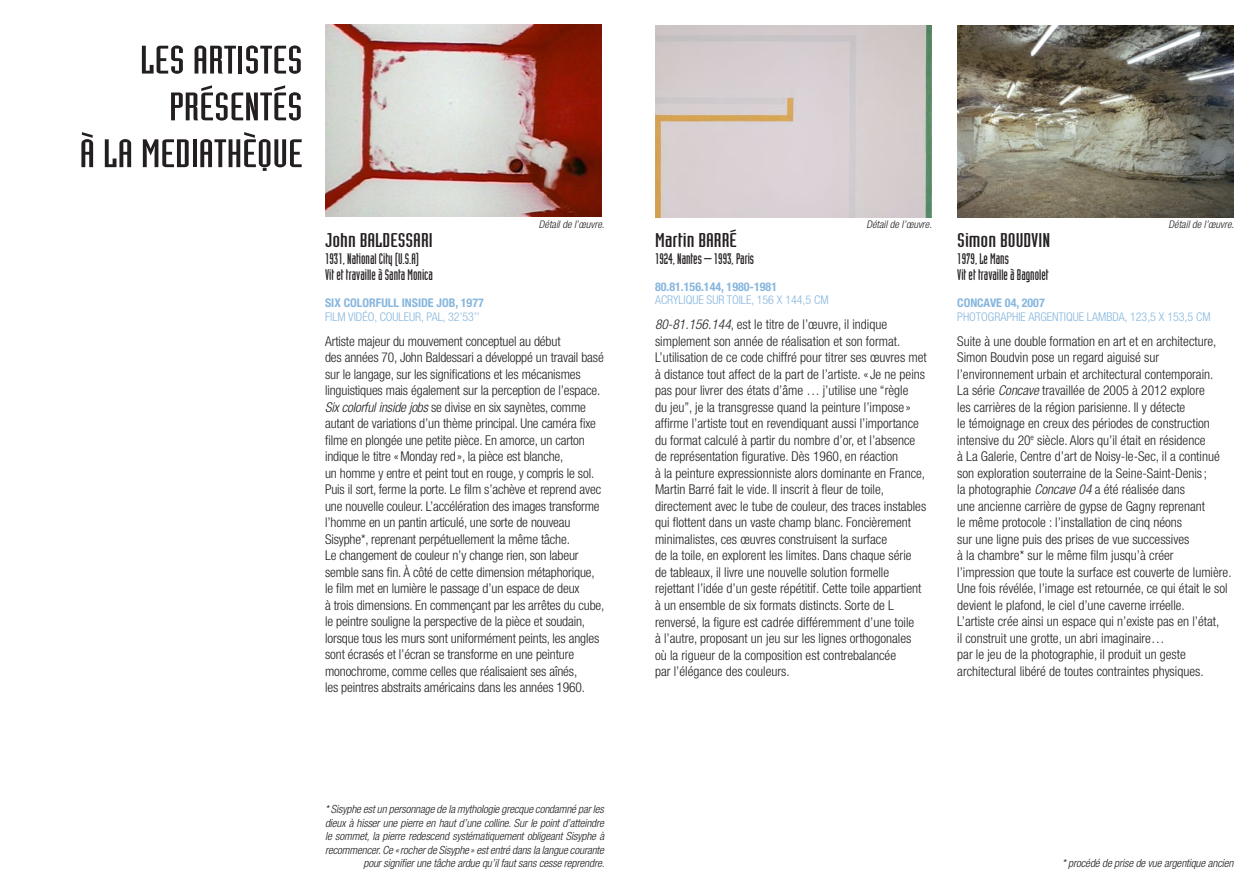
<style>
.page{position:relative;width:1259px;height:893px;background:#fff}
.page>*{position:absolute;margin:0;border:0;box-sizing:border-box;transform-origin:0 0}
.t1{font:39px/46.8px "Industria LT Std Solid";color:#231f20;text-align:right;scale:1.35 1}
.oeuvres_ARTISTES{font:19.5px "Industria LT Std Solid";color:#231f20;scale:1.35 1}
.oeuvres_DATE{font:15px "Industria LT Std Solid";color:#231f20}
.oeuvres_TEXTES{font:300 condensed 13.5px/16.5px "Helvetica Neue LT Pro";color:#231f20}
.oeuvres_LISTE{font:300 condensed 12px "Helvetica Neue LT Pro";color:#86b6de}
.oeuvres_LISTE-2{font:700 condensed 12px "Helvetica Neue LT Pro";color:#86b6de}
.t2{font:italic 300 condensed 11.25px/13.5px "Helvetica Neue LT Pro";letter-spacing:-.01em;color:#231f20;text-align:right}
.commentaire_photo{font:italic 300 condensed 10.5px "Helvetica Neue LT Pro";color:#231f20}
.s1{font-style:italic}
</style>
<div class="page">
<img style="left:655px;top:26px;width:276px;height:191px">
<img style="left:957px;top:26px;width:276px;height:191px">
<img style="left:325px;top:24px;width:276px;height:192px">
<p class="t1" style="left:79px;top:38px;width:167px">LES ARTISTES<br>PRÉSENTÉS<br>À LA MEDIATHÈQUE</p>
<p class="commentaire_photo" style="left:539px;top:218px;width:67px">Détail de l’œuvre.</p>
<p class="oeuvres_ARTISTES" style="left:325px;top:230px;width:81px">John BALDESSARI</p>
<p class="oeuvres_DATE" style="left:325px;top:250px;width:96px">1931, National City (U.S.A)</p>
<p class="oeuvres_DATE" style="left:325px;top:267px;width:109px">Vit et travaille à Santa Monica</p>
<p class="oeuvres_LISTE-2" style="left:325px;top:296px;width:160px">SIX COLORFULL INSIDE JOB, 1977</p>
<p class="oeuvres_LISTE" style="left:325px;top:310px;width:156px">FILM VIDÉO, COULEUR, PAL, 32’53’’</p>
<p class="oeuvres_TEXTES" style="left:325px;top:333px;width:281px">Artiste majeur du mouvement conceptuel au début<br>des années 70, John Baldessari a développé un travail basé sur le langage, sur les significations et les mécanismes linguistiques mais également sur la perception de l’espace.<br><span class="s1">Six colorful inside jobs</span> se divise en six saynètes, comme autant de variations d’un thème principal. Une caméra fixe filme en plongée une petite pièce. En amorce, un carton indique le titre «Monday red», la pièce est blanche,<br>un homme y entre et peint tout en rouge, y compris le sol.<br>Puis il sort, ferme la porte. Le film s’achève et reprend avec une nouvelle couleur. L’accélération des images transforme l’homme en un pantin articulé, une sorte de nouveau Sisyphe*, reprenant perpétuellement la même tâche.<br>Le changement de couleur n’y change rien, son labeur semble sans fin. À côté de cette dimension métaphorique, le film met en lumière le passage d’un espace de deux<br>à trois dimensions. En commençant par les arrêtes du cube, le peintre souligne la perspective de la pièce et soudain, lorsque tous les murs sont uniformément peints, les angles sont écrasés et l’écran se transforme en une peinture monochrome, comme celles que réalisaient ses aînés,<br>les peintres abstraits américains dans les années 1960.</p>
<p class="t2" style="left:325px;top:803px;width:281px">* Sisyphe est un personnage de la mythologie grecque condamné par les dieux à hisser une pierre en haut d’une colline. Sur le point d’atteindre le sommet, la pierre redescend systématiquement obligeant Sisyphe à recommencer. Ce «rocher de Sisyphe» est entré dans la langue courante pour signifier une tâche ardue qu’il faut sans cesse reprendre.</p>
<p class="commentaire_photo" style="left:866px;top:218px;width:67px">Détail de l’œuvre.</p>
<p class="oeuvres_ARTISTES" style="left:655px;top:230px;width:62px">Martin BARRÉ</p>
<p class="oeuvres_DATE" style="left:655px;top:250px;width:101px">1924, Nantes – 1993, Paris</p>
<p class="oeuvres_LISTE-2" style="left:655px;top:279px;width:124px">80.81.156.144, 1980-1981</p>
<p class="oeuvres_LISTE" style="left:655px;top:293px;width:175px">ACRYLIQUE SUR TOILE, 156 X 144,5 CM</p>
<p class="oeuvres_TEXTES" style="left:655px;top:316px;width:273px"><span class="s1">80-81.156.144</span>, est le titre de l’œuvre, il indique simplement son année de réalisation et son format.<br>L’utilisation de ce code chiffré pour titrer ses œuvres met à distance tout affect de la part de l’artiste. « Je ne peins pas pour livrer des états d’âme … j’utilise une “règle<br>du jeu”, je la transgresse quand la peinture l’impose » affirme l’artiste tout en revendiquant aussi l’importance du format calculé à partir du nombre d’or, et l’absence de représentation figurative. Dès 1960, en réaction<br>à la peinture expressionniste alors dominante en France, Martin Barré fait le vide. Il inscrit à fleur de toile, directement avec le tube de couleur, des traces instables qui flottent dans un vaste champ blanc. Foncièrement minimalistes, ces œuvres construisent la surface<br>de la toile, en explorent les limites. Dans chaque série<br>de tableaux, il livre une nouvelle solution formelle rejettant l’idée d’un geste répétitif. Cette toile appartient à un ensemble de six formats distincts. Sorte de L renversé, la figure est cadrée différemment d’une toile<br>à l’autre, proposant un jeu sur les lignes orthogonales<br>où la rigueur de la composition est contrebalancée<br>par l’élégance des couleurs.</p>
<p class="commentaire_photo" style="left:1168px;top:218px;width:67px">Détail de l’œuvre.</p>
<p class="oeuvres_ARTISTES" style="left:957px;top:230px;width:70px">Simon BOUDVIN</p>
<p class="oeuvres_DATE" style="left:957px;top:250px;width:53px">1979, Le Mans</p>
<p class="oeuvres_DATE" style="left:957px;top:267px;width:93px">Vit et travaille à Bagnolet</p>
<p class="oeuvres_LISTE-2" style="left:957px;top:296px;width:89px">CONCAVE 04, 2007</p>
<p class="oeuvres_LISTE" style="left:957px;top:310px;width:255px">PHOTOGRAPHIE ARGENTIQUE LAMBDA, 123,5 X 153,5 CM</p>
<p class="oeuvres_TEXTES" style="left:957px;top:333px;width:276px">Suite à une double formation en art et en architecture, Simon Boudvin pose un regard aiguisé sur l’environnement urbain et architectural contemporain.<br>La série <span class="s1">Concave</span> travaillée de 2005 à 2012 explore<br>les carrières de la région parisienne. Il y détecte<br>le témoignage en creux des périodes de construction intensive du 20<sup>e</sup> siècle. Alors qu’il était en résidence<br>à La Galerie, Centre d’art de Noisy-le-Sec, il a continué son exploration souterraine de la Seine-Saint-Denis;<br>la photographie <span class="s1">Concave 04</span> a été réalisée dans<br>une ancienne carrière de gypse de Gagny reprenant<br>le même protocole : l’installation de cinq néons<br>sur une ligne puis des prises de vue successives<br>à la chambre* sur le même film jusqu’à créer l’impression que toute la surface est couverte de lumière.<br>Une fois révélée, l’image est retournée, ce qui était le sol devient le plafond, le ciel d’une caverne irréelle.<br>L’artiste crée ainsi un espace qui n’existe pas en l’état,<br>il construit une grotte, un abri imaginaire…<br>par le jeu de la photographie, il produit un geste architectural libéré de toutes contraintes physiques.</p>
<p class="t2" style="left:1062px;top:857px;width:173px">* procédé de prise de vue argentique ancien</p>
</div>
